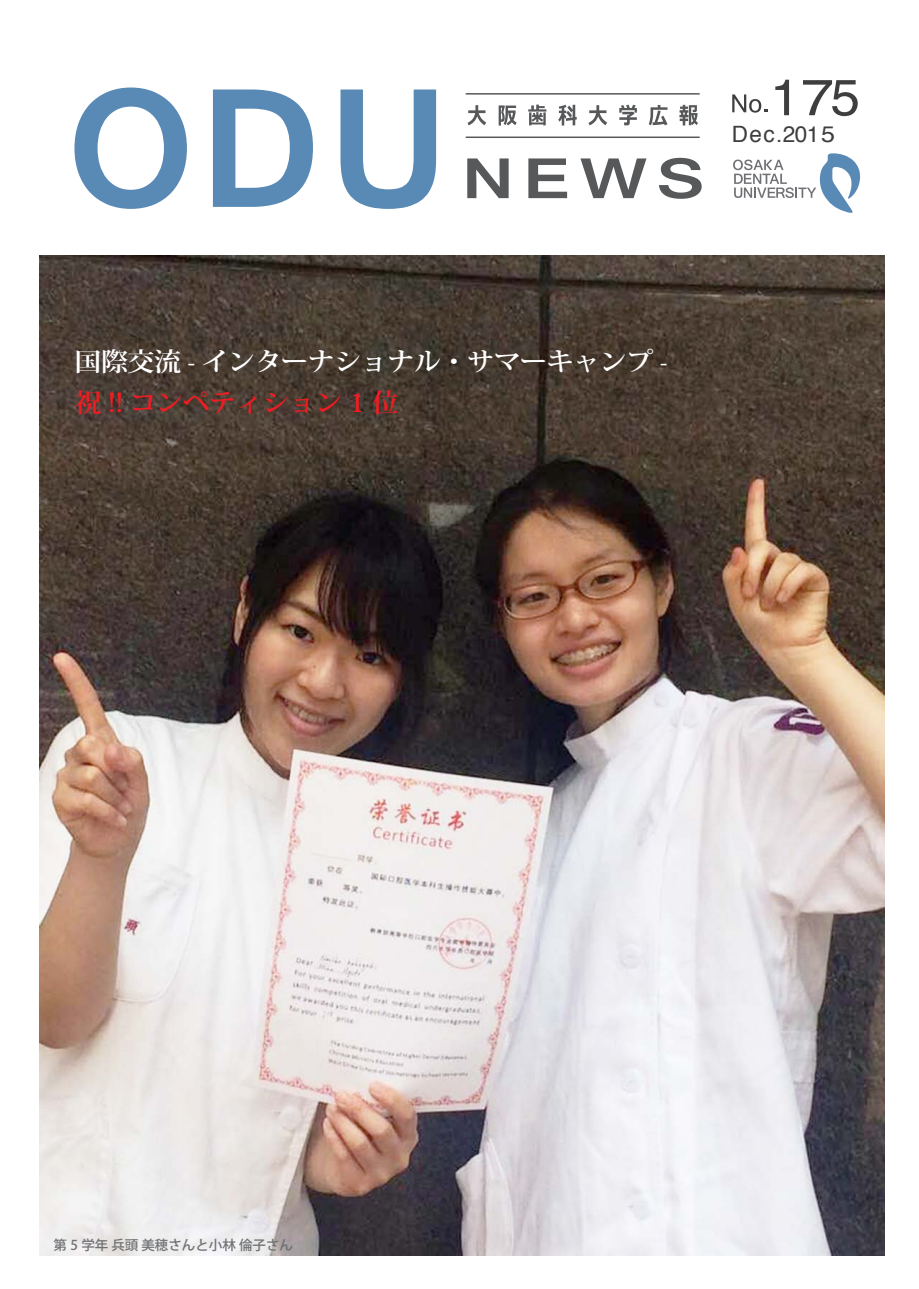
<style>
.page{position:relative;width:919px;height:1289px;background:#fff}
.page>*{position:absolute;margin:0;border:0;box-sizing:border-box;transform-origin:0 0}
.t1{font:51px "Helvetica";color:#3e3e3f;scale:1.04 1}
.t2{font:700 25.65px "Koz Min Pr 6 N";letter-spacing:-.015em;color:#fff;scale:1.05 1}
.t3{font:700 25.65px "Koz Min Pr 6 N";letter-spacing:-.015em;color:#ee1d23;scale:1.05 1}
.t4{font:22.5px "Helvetica";letter-spacing:.06em;color:#3e3e3f}
.t5{font:500 13.5px "Koz Go Pr 6 N";color:#6f7073}
</style>
<div class="page">
<img style="left:40px;top:256px;width:844px;height:999px">
<svg style="left:74px;top:87px;width:113px;height:122px"></svg>
<svg style="left:213px;top:89px;width:100px;height:118px"></svg>
<svg style="left:340px;top:89px;width:96px;height:120px"></svg>
<svg style="left:467px;top:158px;width:41px;height:40px"></svg>
<svg style="left:528px;top:158px;width:39px;height:40px"></svg>
<svg style="left:580px;top:158px;width:66px;height:40px"></svg>
<svg style="left:659px;top:158px;width:42px;height:41px"></svg>
<svg style="left:733px;top:153px;width:128px;height:60px"></svg>
<svg style="left:732px;top:94px;width:35px;height:19px"></svg>
<svg style="left:467px;top:105px;width:19px;height:20px"></svg>
<svg style="left:498px;top:105px;width:18px;height:21px"></svg>
<svg style="left:528px;top:105px;width:18px;height:20px"></svg>
<svg style="left:558px;top:105px;width:18px;height:20px"></svg>
<svg style="left:588px;top:105px;width:19px;height:20px"></svg>
<svg style="left:619px;top:105px;width:18px;height:20px"></svg>
<svg style="left:648px;top:105px;width:19px;height:20px"></svg>
<svg style="left:679px;top:105px;width:19px;height:20px"></svg>
<hr style="left:465px;top:93px;width:234px;height:2px;background:#57585a">
<hr style="left:465px;top:136px;width:234px;height:2px;background:#57585a">
<h1 class="t1" style="left:770px;top:76px;width:88px">175</h1>
<p class="t4" style="left:731px;top:124px;width:105px">Dec.2015</p>
<p class="t2" style="left:74px;top:347px;width:566px">国際交流 - インターナショナル・サマーキャンプ -</p>
<p class="t3" style="left:74px;top:388px;width:310px">祝 !! コンペティション 1 位</p>
<p class="t5" style="left:40px;top:1237px;width:254px">　第 5 学年 兵頭 美穂さんと小林 倫子さん</p>
</div>
